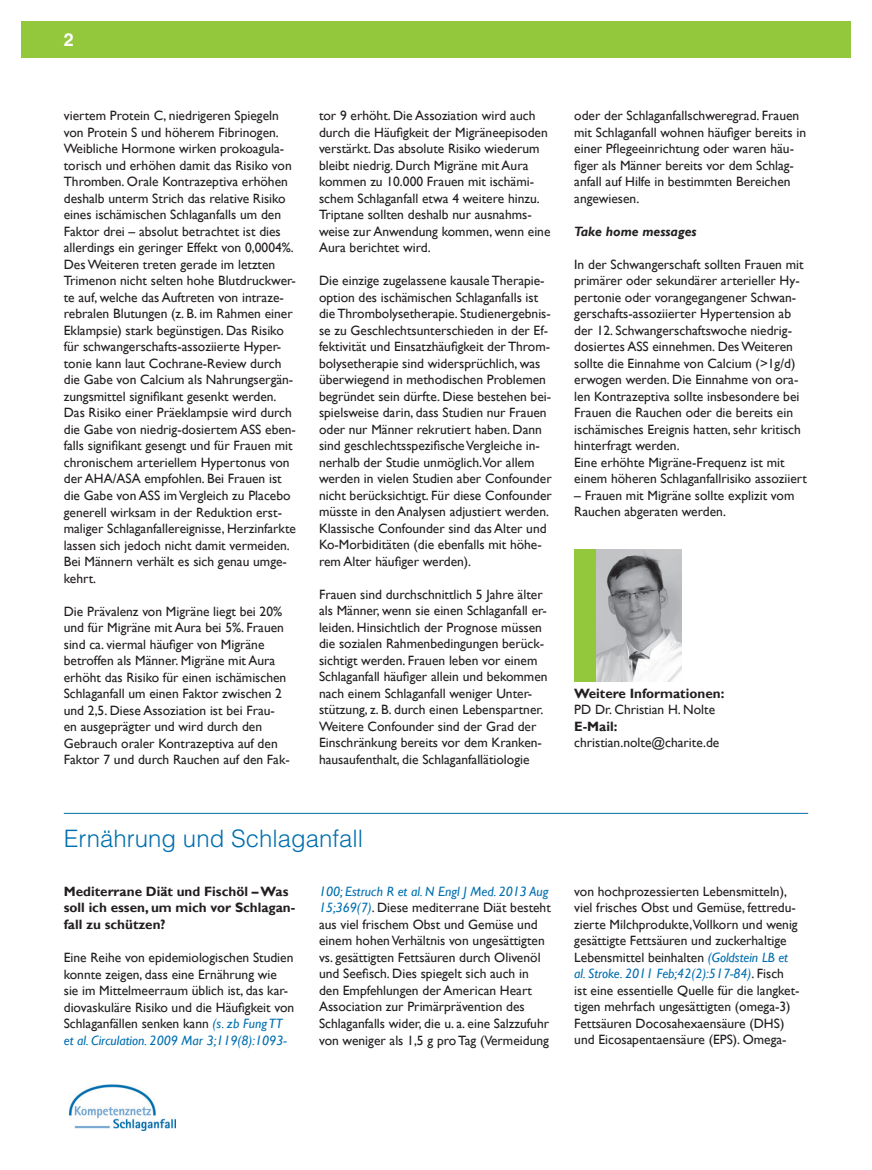
<style>
.page{position:relative;width:872px;height:1170px;background:#fff}
.page>*{position:absolute;margin:0;border:0;box-sizing:border-box;transform-origin:0 0}
.t1{font:300 24px "Helvetica LT Std";color:#006faf}
.t2{font:700 18px "Helvetica LT Std";color:#fff}
.t3{font:13.5px/16.5px "Gill Sans";color:#231f20}
.t4{font:700 13.5px/16.5px "Gill Sans";color:#231f20}
.t5{font:italic 700 13.5px "Gill Sans";color:#231f20}
.s1{font-style:italic;color:#006faf}
</style>
<div class="page">
<hr style="left:64px;top:813px;width:744px;height:1px;background:#006faf">
<div style="left:21px;top:21px;width:829px;height:36px;background:#94c83c"></div>
<img style="left:595px;top:549px;width:86px;height:132px">
<div style="left:574px;top:549px;width:21px;height:132px;background:#94c83c"></div>
<img style="left:70px;top:1084px;width:106px;height:46px">
<h2 class="t2" style="left:64px;top:29px;width:12px">2</h2>
<p class="t3" style="left:64px;top:108px;width:234px">viertem Protein C, niedrigeren Spiegeln von Protein S und höherem Fibrinogen.<br>Weibliche Hormone wirken prokoagula&shy;torisch und erhöhen damit das Risiko von Thromben. Orale Kontrazeptiva erhöhen deshalb unterm Strich das relative Risiko eines ischämischen Schlaganfalls um den Faktor drei – absolut betrachtet ist dies allerdings ein geringer Effekt von 0,0004%.<br>Des Weiteren treten gerade im letzten Trimenon nicht selten hohe Blutdruckwer&shy;te auf, welche das Auftreten von intraze&shy;rebralen Blutungen (z. B. im Rahmen einer Eklampsie) stark begünstigen. Das Risiko für schwangerschafts-assoziierte Hyper&shy;tonie kann laut Cochrane-Review durch die Gabe von Calcium als Nahrungsergän&shy;zungsmittel signifikant gesenkt werden.<br>Das Risiko einer Präeklampsie wird durch die Gabe von niedrig-dosiertem ASS eben&shy;falls signifikant gesengt und für Frauen mit chronischem arteriellem Hypertonus von der AHA/ASA empfohlen. Bei Frauen ist die Gabe von ASS im Vergleich zu Placebo generell wirksam in der Reduktion erst&shy;maliger Schlaganfallereignisse, Herzinfarkte lassen sich jedoch nicht damit vermeiden.<br>Bei Männern verhält es sich genau umge&shy;kehrt.</p>
<p class="t3" style="left:64px;top:603px;width:227px">Die Prävalenz von Migräne liegt bei 20% und für Migräne mit Aura bei 5%. Frauen sind ca. viermal häufiger von Migräne betroffen als Männer. Migräne mit Aura erhöht das Risiko für einen ischämischen Schlaganfall um einen Faktor zwischen 2 und 2,5. Diese Assoziation ist bei Frau&shy;en ausgeprägter und wird durch den Gebrauch oraler Kontrazeptiva auf den Faktor 7 und durch Rauchen auf den Fak-</p>
<p class="t3" style="left:319px;top:108px;width:233px">tor 9 erhöht. Die Assoziation wird auch durch die Häufigkeit der Migräneepisoden verstärkt. Das absolute Risiko wiederum bleibt niedrig. Durch Migräne mit Aura kommen zu 10.000 Frauen mit ischämi&shy;schem Schlaganfall etwa 4 weitere hinzu.<br>Triptane sollten deshalb nur ausnahms&shy;weise zur Anwendung kommen, wenn eine Aura berichtet wird.</p>
<p class="t3" style="left:319px;top:273px;width:234px">Die einzige zugelassene kausale Therapie&shy;option des ischämischen Schlaganfalls ist die Thrombolysetherapie. Studienergebnis&shy;se zu Geschlechtsunterschieden in der Ef&shy;fektivität und Einsatzhäufigkeit der Throm&shy;bolysetherapie sind widersprüchlich, was überwiegend in methodischen Problemen begründet sein dürfte. Diese bestehen bei&shy;spielsweise darin, dass Studien nur Frauen oder nur Männer rekrutiert haben. Dann sind geschlechtsspezifische Vergleiche in&shy;nerhalb der Studie unmöglich.Vor allem werden in vielen Studien aber Confounder nicht berücksichtigt. Für diese Confounder müsste in den Analysen adjustiert werden.<br>Klassische Confounder sind das Alter und Ko-Morbiditäten (die ebenfalls mit höhe&shy;rem Alter häufiger werden).</p>
<p class="t3" style="left:319px;top:586px;width:230px">Frauen sind durchschnittlich 5 Jahre älter als Männer, wenn sie einen Schlaganfall er&shy;leiden. Hinsichtlich der Prognose müssen die sozialen Rahmenbedingungen berück&shy;sichtigt werden. Frauen leben vor einem Schlaganfall häufiger allein und bekommen nach einem Schlaganfall weniger Unter&shy;stützung, z. B. durch einen Lebenspartner.<br>Weitere Confounder sind der Grad der Einschränkung bereits vor dem Kranken&shy;hausaufenthalt, die Schlaganfallätiologie</p>
<p class="t3" style="left:574px;top:107px;width:233px">oder der Schlaganfallschweregrad. Frauen mit Schlaganfall wohnen häufiger bereits in einer Pflegeeinrichtung oder waren häu&shy;figer als Männer bereits vor dem Schlag&shy;anfall auf Hilfe in bestimmten Bereichen angewiesen.</p>
<p class="t5" style="left:574px;top:223px;width:124px">Take home messages</p>
<p class="t3" style="left:574px;top:256px;width:234px">In der Schwangerschaft sollten Frauen mit primärer oder sekundärer arterieller Hy&shy;pertonie oder vorangegangener Schwan&shy;gerschafts-assoziierter Hypertension ab der 12. Schwangerschaftswoche niedrig&shy;dosiertes ASS einnehmen. Des Weiteren sollte die Einnahme von Calcium (&gt;1g/d) erwogen werden. Die Einnahme von ora&shy;len Kontrazeptiva sollte insbesondere bei Frauen die Rauchen oder die bereits ein ischämisches Ereignis hatten, sehr kritisch hinterfragt werden.<br>Eine erhöhte Migräne-Frequenz ist mit einem höheren Schlaganfallrisiko assoziiert</p>
<p class="t3" style="left:574px;top:487px;width:222px">– Frauen mit Migräne sollte explizit vom<br>Rauchen abgeraten werden.</p>
<p class="t4" style="left:574px;top:685px;width:152px">Weitere Informationen:</p>
<p class="t3" style="left:574px;top:701px;width:142px">PD Dr. Christian H. Nolte</p>
<p class="t4" style="left:574px;top:718px;width:45px">E-Mail:</p>
<p class="t3" style="left:574px;top:734px;width:147px">christian.nolte@charite.de</p>
<h1 class="t1" style="left:64px;top:823px;width:301px">Ernährung und Schlaganfall</h1>
<p class="t4" style="left:64px;top:883px;width:233px">Mediterrane Diät und Fischöl – Was soll ich essen, um mich vor Schlagan&shy;fall zu schützen?</p>
<p class="t3" style="left:64px;top:949px;width:232px">Eine Reihe von epidemiologischen Studien konnte zeigen, dass eine Ernährung wie sie im Mittelmeerraum üblich ist, das kar&shy;diovaskuläre Risiko und die Häufigkeit von Schlaganfällen senken kann <span class="s1">(s. zb Fung TT et al. Circulation. 2009 Mar 3;119(8):1093-</span></p>
<p class="t3" style="left:319px;top:883px;width:233px"><span class="s1">100; Estruch R et al. N Engl J Med. 2013 Aug 15;369(7)</span>. Diese mediterrane Diät besteht aus viel frischem Obst und Gemüse und einem hohen Verhältnis von ungesättigten vs. gesättigten Fettsäuren durch Olivenöl und Seefisch. Dies spiegelt sich auch in den Empfehlungen der American Heart Association zur Primärprävention des Schlaganfalls wider, die u. a. eine Salzzufuhr von weniger als 1,5 g pro Tag (Vermeidung</p>
<p class="t3" style="left:574px;top:883px;width:227px">von hochprozessierten Lebensmitteln), viel frisches Obst und Gemüse, fettredu&shy;zierte Milchprodukte,Vollkorn und wenig gesättigte Fettsäuren und zuckerhaltige Lebensmittel beinhalten <span class="s1">(Goldstein LB et al. Stroke. 2011 Feb;42(2):517-84)</span>. Fisch ist eine essentielle Quelle für die langket&shy;tigen mehrfach ungesättigten (omega-3)<br>Fettsäuren Docosahexaensäure (DHS) und Eicosapentaensäure (EPS). Omega-</p>
</div>
